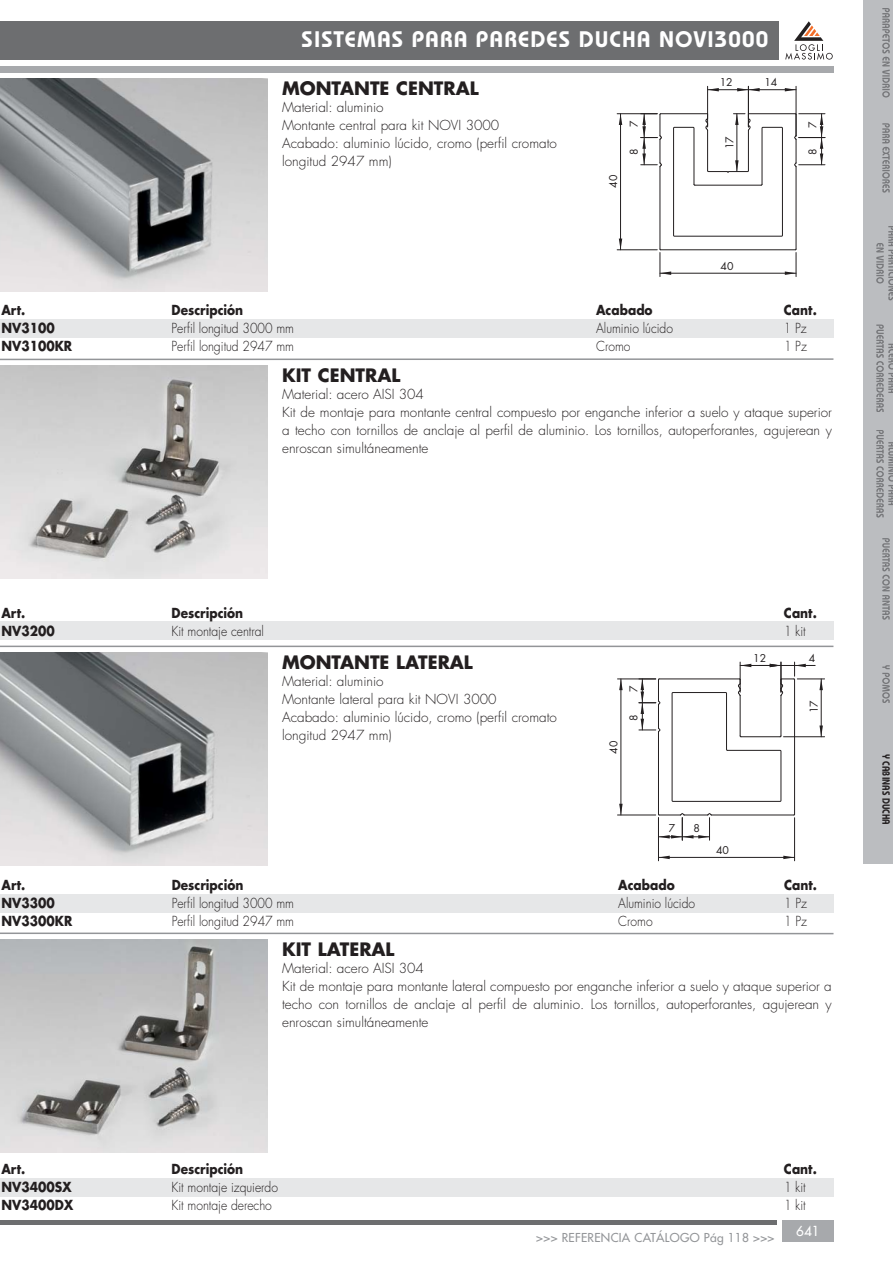
<style>
.page{position:relative;width:893px;height:1263px;background:#fff}
.page>*{position:absolute;margin:0;border:0;box-sizing:border-box;transform-origin:0 0}
.t1{font:600 22.5px "Bauhaus";letter-spacing:.05em;color:#fff}
.t2{font:700 18px "Futura";color:#231f20}
.t3{font:300 13.5px/18px "Futura";color:#231f20}
.t4{font:300 13.5px "Futura";color:#231f20;scale:.9 1}
.t5{font:700 13.5px "Futura";color:#231f20;scale:.9 1}
.t6{font:13.5px "Futura";color:#fff}
.t7{font:12px "Futura";letter-spacing:.025em;color:#939598}
.t8{font:10.5px "Futura";color:#231f20}
.t9{font:600 10.5px "Bauhaus";letter-spacing:.01em;color:#231f20;scale:.85 1}
</style>
<div class="page">
<div style="left:0;top:1220px;width:776px;height:5px;background:#6d6e70"></div>
<div style="left:782px;top:1220px;width:51px;height:22px;background:#a7a9ac"></div>
<div style="left:863px;top:0;width:30px;height:863px;background:#bbbdc0"></div>
<svg style="left:882px;top:665px;width:8px;height:38px"></svg>
<svg style="left:882px;top:538px;width:8px;height:82px"></svg>
<svg style="left:888px;top:442px;width:5px;height:63px"></svg>
<svg style="left:876px;top:430px;width:8px;height:87px"></svg>
<svg style="left:888px;top:344px;width:5px;height:49px"></svg>
<svg style="left:876px;top:325px;width:8px;height:87px"></svg>
<svg style="left:882px;top:8px;width:8px;height:90px"></svg>
<svg style="left:882px;top:123px;width:8px;height:70px"></svg>
<svg style="left:888px;top:226px;width:5px;height:74px"></svg>
<svg style="left:876px;top:243px;width:8px;height:41px"></svg>
<svg style="left:785px;top:21px;width:48px;height:39px"></svg>
<div style="left:0;top:66px;width:833px;height:6px;background:#a7a9ac"></div>
<div style="left:0;top:21px;width:778px;height:39px;background:#6d6e70"></div>
<hr style="left:0;top:358px;width:833px;height:2px;background:#939598">
<hr style="left:0;top:646px;width:833px;height:1px;background:#939598">
<hr style="left:0;top:933px;width:833px;height:1px;background:#939598">
<img style="left:0;top:79px;width:268px;height:212px">
<div style="left:0;top:319px;width:833px;height:18px;background:#e6e7e8"></div>
<hr style="left:748px;top:113px;width:47px;height:1px;background:#231f20">
<hr style="left:796px;top:167px;width:1px;height:82px;background:#231f20">
<hr style="left:661px;top:249px;width:134px;height:1px;background:#231f20">
<hr style="left:659px;top:167px;width:1px;height:82px;background:#231f20">
<hr style="left:661px;top:113px;width:46px;height:1px;background:#231f20">
<svg style="left:659px;top:248px;width:12px;height:29px"></svg>
<svg style="left:785px;top:248px;width:12px;height:29px"></svg>
<hr style="left:660px;top:273px;width:136px;height:1px;background:#231f20">
<svg style="left:619px;top:114px;width:3px;height:11px"></svg>
<svg style="left:619px;top:239px;width:3px;height:11px"></svg>
<hr style="left:617px;top:113px;width:40px;height:1px;background:#231f20">
<hr style="left:617px;top:250px;width:40px;height:1px;background:#231f20">
<hr style="left:620px;top:114px;width:1px;height:136px;background:#231f20">
<svg style="left:708px;top:88px;width:11px;height:3px"></svg>
<hr style="left:707px;top:86px;width:1px;height:41px;background:#231f20">
<hr style="left:707px;top:89px;width:41px;height:1px;background:#231f20">
<svg style="left:673px;top:113px;width:110px;height:124px"></svg>
<hr style="left:736px;top:114px;width:1px;height:58px;background:#231f20">
<svg style="left:785px;top:88px;width:11px;height:3px"></svg>
<svg style="left:737px;top:88px;width:23px;height:3px"></svg>
<hr style="left:796px;top:86px;width:1px;height:50px;background:#231f20">
<hr style="left:748px;top:86px;width:1px;height:41px;background:#231f20">
<hr style="left:748px;top:89px;width:48px;height:1px;background:#231f20">
<svg style="left:793px;top:113px;width:32px;height:54px"></svg>
<svg style="left:641px;top:113px;width:21px;height:54px"></svg>
<hr style="left:659px;top:679px;width:80px;height:1px;background:#231f20">
<hr style="left:794px;top:680px;width:1px;height:134px;background:#231f20">
<hr style="left:711px;top:815px;width:83px;height:1px;background:#231f20">
<hr style="left:658px;top:732px;width:1px;height:82px;background:#231f20">
<svg style="left:783px;top:856px;width:11px;height:3px"></svg>
<svg style="left:659px;top:856px;width:11px;height:3px"></svg>
<hr style="left:794px;top:818px;width:1px;height:43px;background:#231f20">
<hr style="left:658px;top:818px;width:1px;height:43px;background:#231f20">
<hr style="left:658px;top:857px;width:136px;height:1px;background:#231f20">
<svg style="left:619px;top:804px;width:4px;height:11px"></svg>
<svg style="left:619px;top:680px;width:4px;height:10px"></svg>
<hr style="left:617px;top:815px;width:39px;height:1px;background:#231f20">
<hr style="left:617px;top:679px;width:39px;height:1px;background:#231f20">
<hr style="left:621px;top:679px;width:1px;height:136px;background:#231f20">
<svg style="left:671px;top:662px;width:153px;height:140px"></svg>
<hr style="left:821px;top:679px;width:1px;height:58px;background:#231f20">
<svg style="left:639px;top:678px;width:22px;height:54px"></svg>
<svg style="left:658px;top:813px;width:54px;height:27px"></svg>
<img style="left:0;top:653px;width:268px;height:212px">
<div style="left:0;top:895px;width:833px;height:18px;background:#e6e7e8"></div>
<img style="left:0;top:366px;width:268px;height:212px">
<div style="left:0;top:622px;width:833px;height:18px;background:#e6e7e8"></div>
<img style="left:0;top:940px;width:268px;height:212px">
<div style="left:0;top:1178px;width:833px;height:18px;background:#e6e7e8"></div>
<h1 class="t1" style="left:302px;top:31px;width:468px">SISTEMAS PARA PAREDES DUCHA NOVI3000</h1>
<h2 class="t2" style="left:282px;top:80px;width:198px">MONTANTE CENTRAL</h2>
<p class="t3" style="left:282px;top:99px;width:276px">Material: aluminio<br>Montante central para kit NOVI 3000<br>Acabado: aluminio lúcido, cromo (perfil cromato longitud 2947 mm)</p>
<p class="t8" style="left:764px;top:78px;width:14px">14</p>
<p class="t8" style="left:720px;top:78px;width:14px">12</p>
<p class="t8" style="left:629px;top:127px;width:8px;rotate:-90deg">7</p>
<p class="t8" style="left:629px;top:155px;width:8px;rotate:-90deg">8</p>
<p class="t8" style="left:725px;top:149px;width:14px;rotate:-90deg">17</p>
<p class="t8" style="left:608px;top:188px;width:14px;rotate:-90deg">40</p>
<p class="t8" style="left:721px;top:261px;width:14px">40</p>
<p class="t8" style="left:808px;top:128px;width:8px;rotate:-90deg">7</p>
<p class="t8" style="left:808px;top:155px;width:8px;rotate:-90deg">8</p>
<p class="t5" style="left:1px;top:304px;width:28px">Art.</p>
<p class="t5" style="left:172px;top:304px;width:81px">Descripción</p>
<p class="t5" style="left:596px;top:304px;width:64px">Acabado</p>
<p class="t5" style="left:784px;top:304px;width:38px">Cant.</p>
<p class="t5" style="left:1px;top:322px;width:61px">NV3100</p>
<p class="t4" style="left:172px;top:322px;width:137px">Perfil longitud 3000 mm</p>
<p class="t4" style="left:596px;top:322px;width:87px">Aluminio lúcido</p>
<p class="t4" style="left:784px;top:322px;width:27px">1 Pz</p>
<p class="t5" style="left:1px;top:340px;width:80px">NV3100KR</p>
<p class="t4" style="left:172px;top:340px;width:137px">Perfil longitud 2947 mm</p>
<p class="t4" style="left:596px;top:340px;width:40px">Cromo</p>
<p class="t4" style="left:784px;top:340px;width:27px">1 Pz</p>
<h2 class="t2" style="left:282px;top:367px;width:120px">KIT CENTRAL</h2>
<p class="t3" style="left:282px;top:386px;width:551px">Material: acero AISI 304<br>Kit de montaje para montante central compuesto por enganche inferior a suelo y ataque superior a techo con tornillos de anclaje al perfil de aluminio. Los tornillos, autoperforantes, agujerean y enroscan simultáneamente</p>
<p class="t5" style="left:1px;top:606px;width:28px">Art.</p>
<p class="t5" style="left:172px;top:606px;width:81px">Descripción</p>
<p class="t5" style="left:784px;top:606px;width:38px">Cant.</p>
<p class="t5" style="left:1px;top:624px;width:61px">NV3200</p>
<p class="t4" style="left:172px;top:624px;width:104px">Kit montaje central</p>
<p class="t4" style="left:784px;top:624px;width:26px">1 kit</p>
<h2 class="t2" style="left:282px;top:654px;width:192px">MONTANTE LATERAL</h2>
<p class="t3" style="left:282px;top:673px;width:276px">Material: aluminio<br>Montante lateral para kit NOVI 3000<br>Acabado: aluminio lúcido, cromo (perfil cromato longitud 2947 mm)</p>
<p class="t8" style="left:609px;top:754px;width:14px;rotate:-90deg">40</p>
<p class="t8" style="left:629px;top:692px;width:8px;rotate:-90deg">7</p>
<p class="t8" style="left:629px;top:721px;width:8px;rotate:-90deg">8</p>
<p class="t8" style="left:753px;top:653px;width:14px">12</p>
<p class="t8" style="left:809px;top:653px;width:8px">4</p>
<p class="t8" style="left:809px;top:713px;width:14px;rotate:-90deg">17</p>
<p class="t8" style="left:669px;top:823px;width:8px">7</p>
<p class="t8" style="left:694px;top:823px;width:8px">8</p>
<p class="t8" style="left:716px;top:845px;width:14px">40</p>
<p class="t5" style="left:2px;top:879px;width:28px">Art.</p>
<p class="t5" style="left:172px;top:879px;width:81px">Descripción</p>
<p class="t5" style="left:618px;top:879px;width:64px">Acabado</p>
<p class="t5" style="left:784px;top:879px;width:38px">Cant.</p>
<p class="t5" style="left:2px;top:897px;width:61px">NV3300</p>
<p class="t4" style="left:172px;top:897px;width:137px">Perfil longitud 3000 mm</p>
<p class="t4" style="left:618px;top:897px;width:87px">Aluminio lúcido</p>
<p class="t4" style="left:784px;top:897px;width:27px">1 Pz</p>
<p class="t5" style="left:2px;top:915px;width:80px">NV3300KR</p>
<p class="t4" style="left:172px;top:915px;width:137px">Perfil longitud 2947 mm</p>
<p class="t4" style="left:618px;top:915px;width:40px">Cromo</p>
<p class="t4" style="left:784px;top:915px;width:27px">1 Pz</p>
<h2 class="t2" style="left:282px;top:941px;width:114px">KIT LATERAL</h2>
<p class="t3" style="left:282px;top:960px;width:551px">Material: acero AISI 304<br>Kit de montaje para montante lateral compuesto por enganche inferior a suelo y ataque superior a techo con tornillos de anclaje al perfil de aluminio. Los tornillos, autoperforantes, agujerean y enroscan simultáneamente</p>
<p class="t9" style="left:890px;top:754px;width:85px;rotate:90deg">Y CABINAS DUCHA</p>
<p class="t5" style="left:1px;top:1162px;width:28px">Art.</p>
<p class="t5" style="left:172px;top:1162px;width:81px">Descripción</p>
<p class="t5" style="left:784px;top:1162px;width:38px">Cant.</p>
<p class="t5" style="left:1px;top:1180px;width:80px">NV3400SX</p>
<p class="t4" style="left:172px;top:1180px;width:120px">Kit montaje izquierdo</p>
<p class="t4" style="left:784px;top:1180px;width:26px">1 kit</p>
<p class="t5" style="left:1px;top:1198px;width:81px">NV3400DX</p>
<p class="t4" style="left:172px;top:1198px;width:113px">Kit montaje derecho</p>
<p class="t4" style="left:784px;top:1198px;width:26px">1 kit</p>
<p class="t7" style="left:536px;top:1231px;width:240px">&gt;&gt;&gt; REFERENCIA CATÁLOGO Pág 118 &gt;&gt;&gt;</p>
<p class="t6" style="left:796px;top:1224px;width:25px">641</p>
</div>
